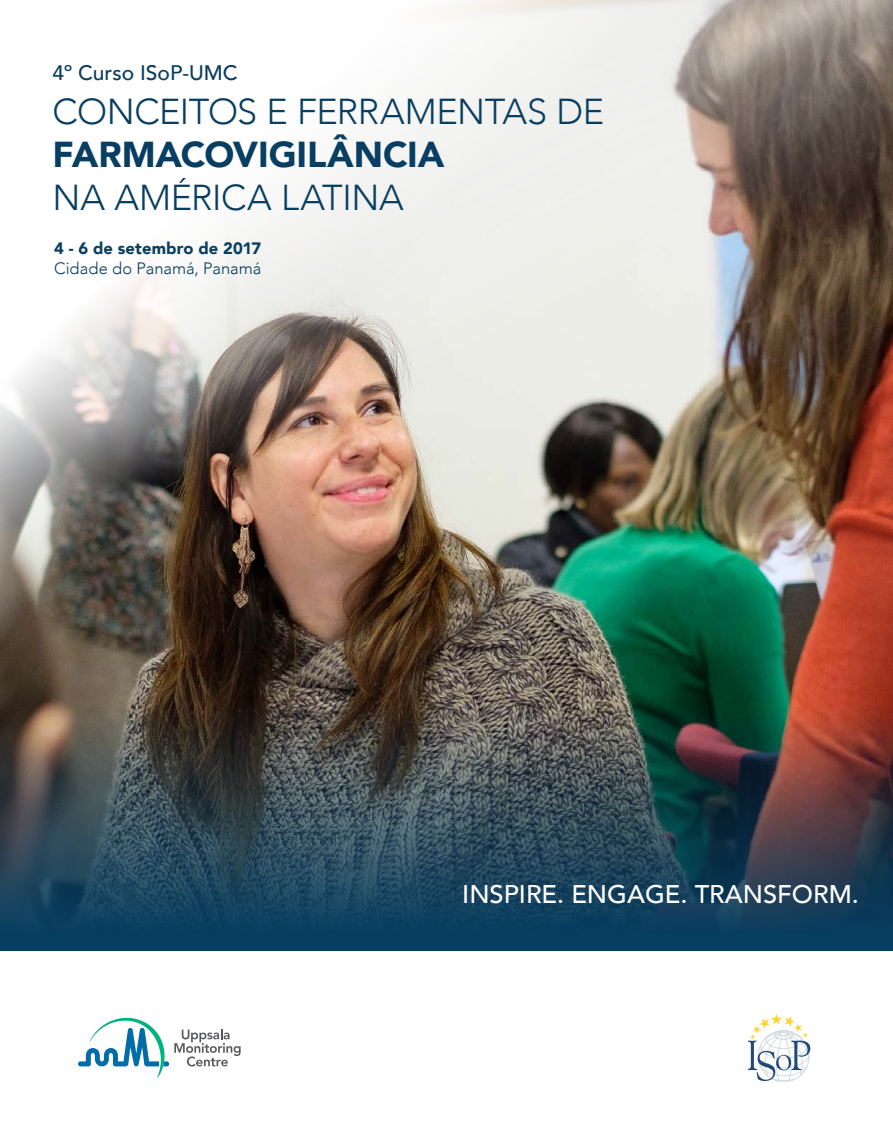
<style>
.page{position:relative;width:893px;height:1127px;background:#fff}
.page>*{position:absolute;margin:0;border:0;box-sizing:border-box;transform-origin:0 0}
.t1{font:300 36px "Avenir";letter-spacing:-.01em;color:#073e61}
.t2{font:900 36px "Avenir";letter-spacing:-.005em;color:#073e61}
.t3{font:500 25.5px "Avenir";color:#fff}
.t4{font:500 21px "Avenir";color:#073e61}
.t5{font:300 16.5px "Avenir";color:#073e61}
.t6{font:900 16.5px "Avenir";letter-spacing:.005em;color:#073e61}
</style>
<div class="page">
<img style="left:0;top:669px;width:893px;height:282px">
<img style="left:0;top:0;width:893px;height:669px">
<svg style="left:78px;top:1018px;width:163px;height:60px"></svg>
<svg style="left:748px;top:1014px;width:62px;height:68px"></svg>
<p class="t4" style="left:53px;top:55px;width:187px">4º Curso ISoP-UMC</p>
<p class="t1" style="left:53px;top:90px;width:553px">CONCEITOS E FERRAMENTAS DE</p>
<p class="t2" style="left:53px;top:123px;width:393px">FARMACOVIGILÂNCIA</p>
<p class="t1" style="left:53px;top:176px;width:353px">NA AMÉRICA LATINA</p>
<p class="t6" style="left:54px;top:234px;width:209px">4 - 6 de setembro de 2017</p>
<p class="t5" style="left:54px;top:259px;width:209px">Cidade do Panamá, Panamá</p>
<p class="t3" style="left:462px;top:872px;width:398px">INSPIRE. ENGAGE. TRANSFORM.</p>
</div>
